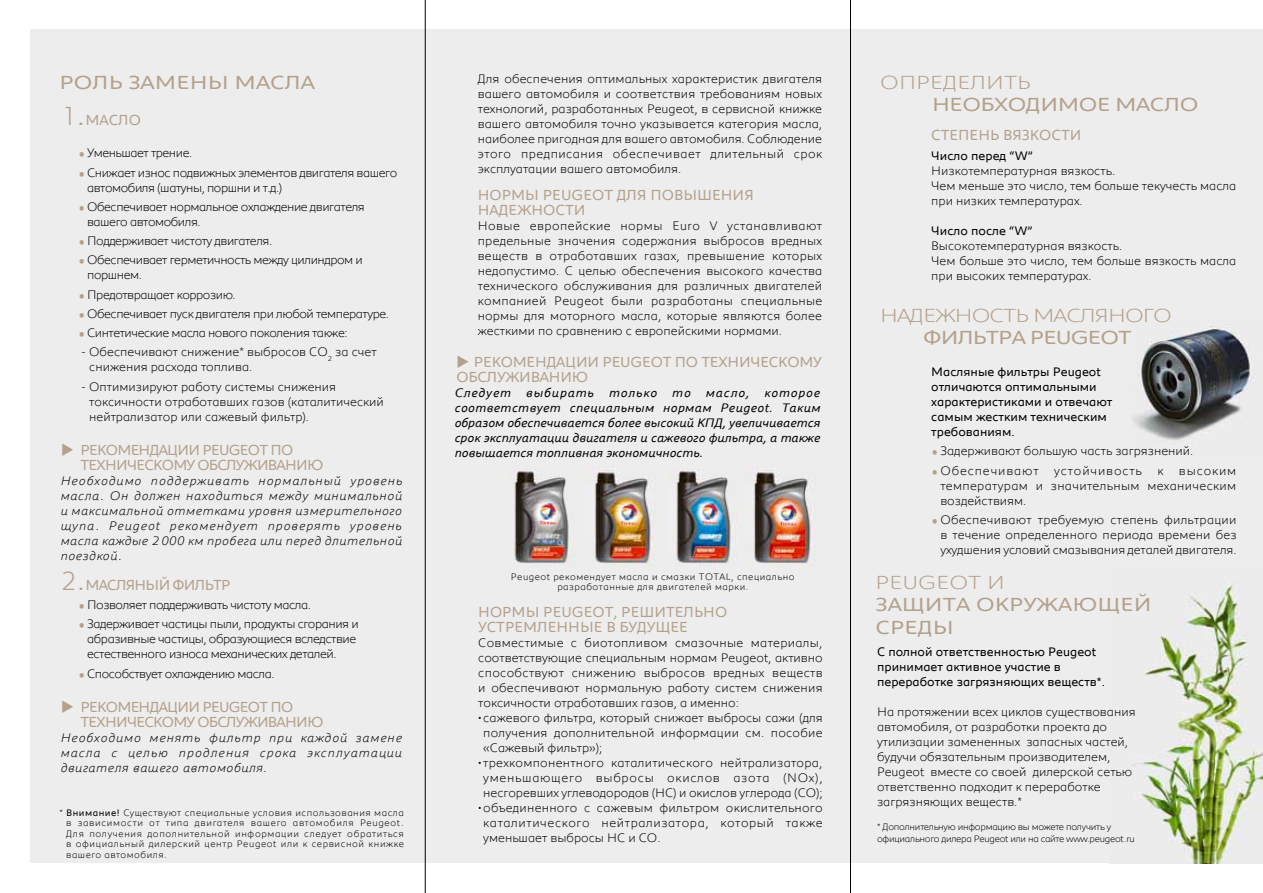
<style>
.page{position:relative;width:1263px;height:893px;background:#fff}
.page>*{position:absolute;margin:0;border:0;box-sizing:border-box;transform-origin:0 0}
.t1{font:300 27px "Peugeot";color:#b4a18b}
.t2{font:19.5px/22.5px "Peugeot Expanded";color:#b4a18b}
.t3{font:300 19.5px "Peugeot Expanded";letter-spacing:-.05em;color:#b4a18b}
.t4{font:300 19.5px "Peugeot Expanded";color:#b4a18b}
.t5{font:19.5px "Peugeot Expanded";letter-spacing:-.025em;color:#b4a18b}
.t6{font:19.5px "Peugeot Expanded";letter-spacing:-.05em;color:#b4a18b}
.t7{font:15px/15px "Peugeot";letter-spacing:-.015em;color:#b4a18b}
.t8{font:15px/15px "Peugeot";letter-spacing:-.05em;color:#b4a18b}
.t9{font:300 12.75px/15px "Peugeot";color:#000;text-align:justify}
.t10{font:300 12.75px/15px "Peugeot";letter-spacing:-.035em;color:#000}
.t11{font:italic 300 12.75px/15px "Peugeot";letter-spacing:.05em;color:#000;text-align:justify}
.t12{font:12.75px/15px "Peugeot";color:#000}
.t13{font:italic 12.75px/15px "Peugeot";color:#000;text-align:justify}
.t14{font:300 12.75px/15px "Peugeot";letter-spacing:.02em;color:#000;text-align:center}
.t15{font:300 9.75px/10.5px "Peugeot";letter-spacing:.05em;color:#000;text-align:justify}
.t16{font:300 9.75px/12px "Peugeot";letter-spacing:-.025em;color:#000}
.s1{font-size:36.9px}
.s2{font-size:27px;color:#b4a18b}
.s3{font-weight:400}
</style>
<div class="page">
<div style="left:396px;top:30px;width:867px;height:833px;background:#ededed"></div>
<img style="left:1133px;top:583px;width:130px;height:280px">
<img style="left:1133px;top:326px;width:122px;height:114px">
<div style="left:30px;top:30px;width:395px;height:833px;background:#ededed"></div>
<img style="left:754px;top:467px;width:61px;height:99px">
<img style="left:595px;top:467px;width:60px;height:99px">
<img style="left:514px;top:469px;width:60px;height:95px">
<img style="left:676px;top:469px;width:61px;height:95px">
<hr style="left:425px;top:0;width:1px;height:893px;background:#000">
<hr style="left:850px;top:0;width:1px;height:893px;background:#000">
<h2 class="t2" style="left:60px;top:70px;width:257px">РОЛЬ ЗАМЕНЫ МАСЛА</h2>
<h1 class="t1" style="left:61px;top:97px;width:26px">1<span class="s1">.</span></h1>
<p class="t7" style="left:85px;top:112px;width:57px">МАСЛО</p>
<p class="t10" style="left:78px;top:145px;width:116px"><span class="s2">•</span> Уменьшает трение.</p>
<p class="t10" style="left:87px;top:164px;width:312px;text-indent:-9px"><span class="s2">•</span> Снижает износ подвижных элементов двигателя вашего автомобиля (шатуны, поршни и т.д.)</p>
<p class="t10" style="left:87px;top:198px;width:279px;text-indent:-9px"><span class="s2">•</span> Обеспечивает нормальное охлаждение двигателя вашего автомобиля.</p>
<p class="t10" style="left:78px;top:232px;width:196px"><span class="s2">•</span> Поддерживает чистоту двигателя.</p>
<p class="t10" style="left:87px;top:252px;width:277px;text-indent:-9px"><span class="s2">•</span> Обеспечивает герметичность между цилиндром и поршнем.</p>
<p class="t10" style="left:78px;top:286px;width:159px"><span class="s2">•</span> Предотвращает коррозию.</p>
<p class="t10" style="left:78px;top:305px;width:312px"><span class="s2">•</span> Обеспечивает пуск двигателя при любой температуре.</p>
<p class="t10" style="left:78px;top:324px;width:271px"><span class="s2">•</span> Синтетические масла нового поколения также:</p>
<p class="t9" style="left:89px;top:344px;width:289px;text-indent:-8px">- Обеспечивают снижение* выбросов CO<sub>2</sub> за счет снижения расхода топлива.</p>
<p class="t9" style="left:89px;top:378px;width:296px;text-align:left;text-indent:-8px">- Оптимизируют работу системы снижения токсичности отработавших газов (каталитический нейтрализатор или сажевый фильтр).</p>
<p class="t8" style="left:81px;top:441px;width:244px;text-indent:-20px">◆ РЕКОМЕНДАЦИИ PEUGEOT ПО<br>ТЕХНИЧЕСКОМУ ОБСЛУЖИВАНИЮ</p>
<p class="t11" style="left:61px;top:472px;width:343px">Необходимо поддерживать нормальный уровень масла. Он должен находиться между минимальной и максимальной отметками уровня измерительного щупа. Peugeot рекомендует проверять уровень масла каждые 2 000 км пробега или перед длительной поездкой.</p>
<h1 class="t1" style="left:61px;top:562px;width:26px">2<span class="s1">.</span></h1>
<p class="t8" style="left:85px;top:576px;width:147px">МАСЛЯНЫЙ ФИЛЬТР</p>
<p class="t10" style="left:78px;top:596px;width:234px"><span class="s2">•</span> Позволяет поддерживать чистоту масла.</p>
<p class="t10" style="left:87px;top:616px;width:273px;text-indent:-9px"><span class="s2">•</span> Задерживает частицы пыли, продукты сгорания и абразивные частицы, образующиеся вследствие естественного износа механических деталей.</p>
<p class="t10" style="left:78px;top:665px;width:198px"><span class="s2">•</span> Способствует охлаждению масла.</p>
<p class="t8" style="left:81px;top:698px;width:244px;text-indent:-20px">◆ РЕКОМЕНДАЦИИ PEUGEOT ПО<br>ТЕХНИЧЕСКОМУ ОБСЛУЖИВАНИЮ</p>
<p class="t11" style="left:61px;top:729px;width:343px">Необходимо менять фильтр при каждой замене масла с целью продления срока эксплуатации двигателя вашего автомобиля.</p>
<p class="t15" style="left:66px;top:806px;width:339px;text-indent:-7px">* <span class="s3">Внимание!</span> Существуют специальные условия использования масла в зависимости от типа двигателя вашего автомобиля Peugeot.<br>Для получения дополнительной информации следует обратиться в официальный дилерский центр Peugeot или к сервисной книжке вашего автомобиля.</p>
<p class="t9" style="left:478px;top:71px;width:346px">Для обеспечения оптимальных характеристик двигателя вашего автомобиля и соответствия требованиям новых технологий, разработанных Peugeot, в сервисной книжке вашего автомобиля точно указывается категория масла, наиболее пригодная для вашего автомобиля. Соблюдение этого предписания обеспечивает длительный срок эксплуатации вашего автомобиля.</p>
<p class="t7" style="left:478px;top:186px;width:278px">НОРМЫ PEUGEOT ДЛЯ ПОВЫШЕНИЯ<br>НАДЕЖНОСТИ</p>
<p class="t9" style="left:478px;top:217px;width:346px">Новые европейские нормы Euro V устанавливают предельные значения содержания выбросов вредных веществ в отработавших газах, превышение которых недопустимо. С целью обеспечения высокого качества технического обслуживания для различных двигателей компанией Peugeot были разработаны специальные нормы для моторного масла, которые являются более жесткими по сравнению с европейскими нормами.</p>
<p class="t7" style="left:456px;top:353px;width:367px">◆ РЕКОМЕНДАЦИИ PEUGEOT ПО ТЕХНИЧЕСКОМУ<br>ОБСЛУЖИВАНИЮ</p>
<p class="t13" style="left:455px;top:384px;width:367px">Следует выбирать только то масло, которое соответствует специальным нормам Peugeot. Таким образом обеспечивается более высокий КПД, увеличивается срок эксплуатации двигателя и сажевого фильтра, а также повышается топливная экономичность.</p>
<p class="t15" style="left:511px;top:570px;width:285px;text-align:center">Peugeot рекомендует масла и смазки TOTAL, специально разработанные для двигателей марки.</p>
<p class="t7" style="left:478px;top:604px;width:250px">НОРМЫ PEUGEOT, РЕШИТЕЛЬНО<br>УСТРЕМЛЕННЫЕ В БУДУЩЕЕ</p>
<p class="t9" style="left:478px;top:634px;width:346px">Совместимые с биотопливом смазочные материалы, соответствующие специальным нормам Peugeot, активно способствуют снижению выбросов вредных веществ и обеспечивают нормальную работу систем снижения токсичности отработавших газов, а именно:</p>
<p class="t9" style="left:483px;top:709px;width:341px;text-indent:-5px">• сажевого фильтра, который снижает выбросы сажи (для получения дополнительной информации см. пособие «Сажевый фильтр»);</p>
<p class="t14" style="left:478px;top:754px;width:346px">• трехкомпонентного каталитического нейтрализатора, уменьшающего выбросы окислов азота (NOx), несгоревших углеводородов (HC) и окислов углерода (CO);</p>
<p class="t9" style="left:483px;top:799px;width:341px;text-indent:-5px">• объединенного с сажевым фильтром окислительного каталитического нейтрализатора, который также уменьшает выбросы HC и CO.</p>
<h2 class="t4" style="left:880px;top:68px;width:152px">ОПРЕДЕЛИТЬ</h2>
<h2 class="t5" style="left:932px;top:91px;width:268px">НЕОБХОДИМОЕ МАСЛО</h2>
<p class="t7" style="left:931px;top:127px;width:152px">СТЕПЕНЬ ВЯЗКОСТИ</p>
<p class="t12" style="left:931px;top:147px;width:103px">Число перед “W”</p>
<p class="t9" style="left:931px;top:162px;width:307px;text-align:left">Низкотемпературная вязкость.<br>Чем меньше это число, тем больше текучесть масла при низких температурах.</p>
<p class="t12" style="left:931px;top:222px;width:103px">Число после “W”</p>
<p class="t9" style="left:931px;top:237px;width:307px;text-align:left">Высокотемпературная вязкость.<br>Чем больше это число, тем больше вязкость масла при высоких температурах.</p>
<h2 class="t3" style="left:880px;top:301px;width:293px">НАДЕЖНОСТЬ МАСЛЯНОГО</h2>
<h2 class="t6" style="left:923px;top:324px;width:210px">ФИЛЬТРА PEUGEOT</h2>
<p class="t12" style="left:931px;top:364px;width:183px">Масляные фильтры Peugeot отличаются оптимальными характеристиками и отвечают самым жестким техническим требованиям.</p>
<p class="t9" style="left:931px;top:443px;width:263px"><span class="s2">•</span> Задерживают большую часть загрязнений.</p>
<p class="t9" style="left:940px;top:462px;width:297px;text-indent:-9px"><span class="s2">•</span>Обеспечивают устойчивость к высоким температурам и значительным механическим воздействиям.</p>
<p class="t9" style="left:940px;top:511px;width:298px;text-indent:-9px"><span class="s2">•</span>Обеспечивают требуемую степень фильтрации в течение определенного периода времени без ухудшения условий смазывания деталей двигателя.</p>
<h2 class="t4" style="left:875px;top:568px;width:131px">PEUGEOT И</h2>
<h2 class="t2" style="left:875px;top:592px;width:278px">ЗАЩИТА ОКРУЖАЮЩЕЙ<br>СРЕДЫ</h2>
<p class="t12" style="left:877px;top:644px;width:229px">С полной ответственностью Peugeot принимает активное участие в переработке загрязняющих веществ*.</p>
<p class="t9" style="left:877px;top:704px;width:260px;text-align:left">На протяжении всех циклов существования автомобиля, от разработки проекта до утилизации замененных запасных частей, будучи обязательным производителем, Peugeot вместе со своей дилерской сетью ответственно подходит к переработке загрязняющих веществ.*</p>
<p class="t16" style="left:877px;top:820px;width:259px">* Дополнительную информацию вы можете получить у официального дилера Peugeot или на сайте www.peugeot.ru</p>
</div>
